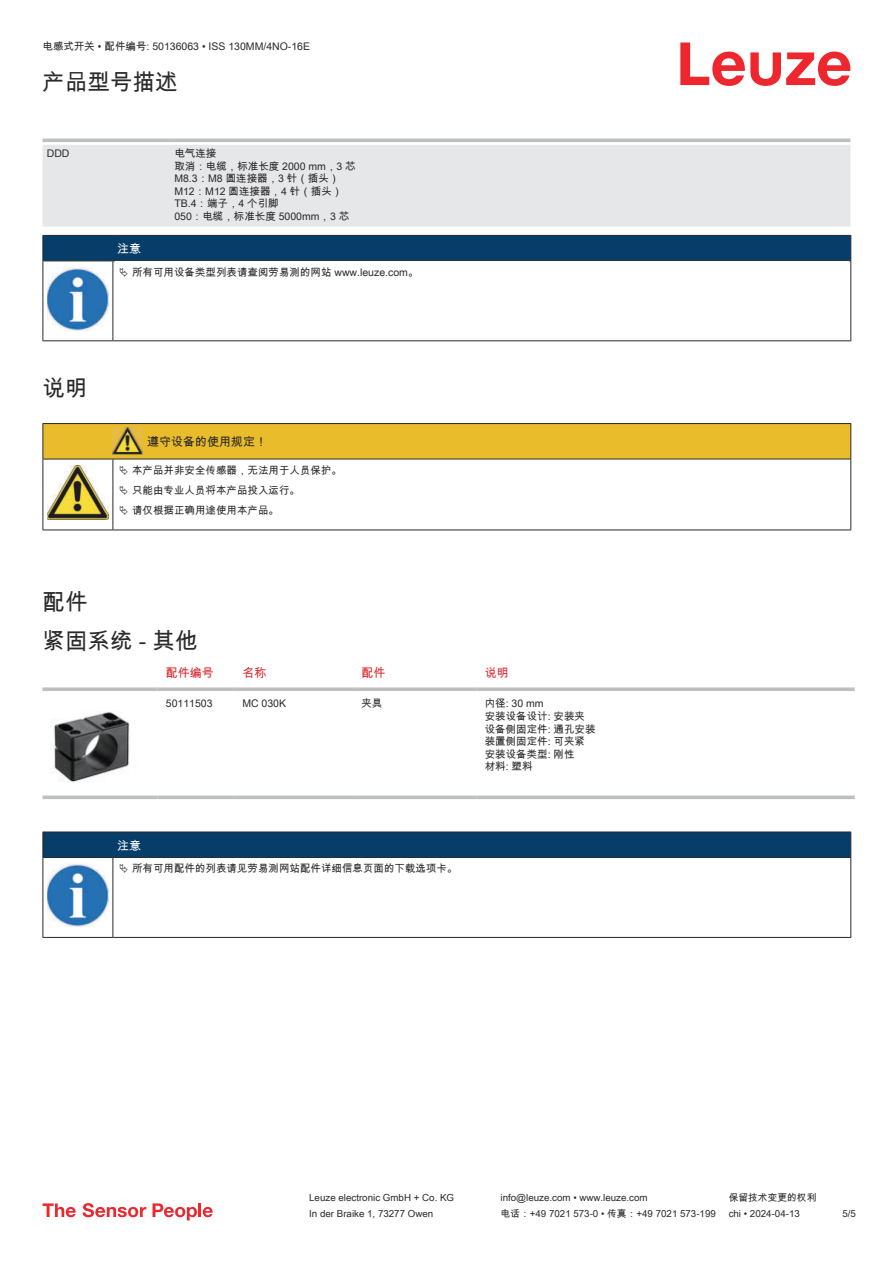
<style>
.page{position:relative;width:893px;height:1263px;background:#fff}
.page>*{position:absolute;margin:0;border:0;box-sizing:border-box;transform-origin:0 0}
.t1{font:22.5px/38.7px "Arial Unicode MS";color:#2b292a}
.t2{font:12px "Arial Unicode MS";color:#db2a30}
.t3{font:12px "Arial Unicode MS";color:#2b292a}
.t4{font:12px "Arial Unicode MS";color:#fff}
.t5{font:10.5px/12.6px "Arial Unicode MS";color:#2b292a}
.t6{font:9.75px "Arial Unicode MS";color:#2b292a}
</style>
<div class="page">
<svg style="left:680px;top:43px;width:170px;height:43px"></svg>
<svg style="left:43px;top:138px;width:807px;height:1px"></svg>
<div style="left:43px;top:145px;width:807px;height:82px;background:#e6e7e9"></div>
<hr style="left:43px;top:139px;width:127px;height:3px;background:#bdbfc1">
<hr style="left:170px;top:139px;width:680px;height:3px;background:#bdbfc1">
<svg style="left:43px;top:687px;width:114px;height:4px"></svg>
<svg style="left:157px;top:687px;width:77px;height:4px"></svg>
<svg style="left:234px;top:687px;width:119px;height:4px"></svg>
<svg style="left:353px;top:687px;width:123px;height:4px"></svg>
<svg style="left:476px;top:687px;width:379px;height:4px;background:#c4c6c8"></svg>
<svg style="left:43px;top:795px;width:114px;height:4px"></svg>
<svg style="left:157px;top:795px;width:77px;height:4px"></svg>
<svg style="left:234px;top:795px;width:119px;height:4px"></svg>
<svg style="left:353px;top:795px;width:123px;height:4px"></svg>
<svg style="left:476px;top:795px;width:379px;height:4px;background:#c6c7c9"></svg>
<img style="left:51px;top:711px;width:79px;height:71px">
<svg style="left:44px;top:858px;width:806px;height:79px"></svg>
<hr style="left:43px;top:857px;width:70px;height:1px;background:#2b292a">
<div style="left:43px;top:832px;width:808px;height:25px;background:#063d69"></div>
<hr style="left:113px;top:857px;width:738px;height:1px;background:#2b292a">
<hr style="left:43px;top:858px;width:1px;height:75px;background:#2b292a">
<hr style="left:113px;top:858px;width:1px;height:75px;background:#2b292a">
<hr style="left:850px;top:858px;width:1px;height:75px;background:#2b292a">
<hr style="left:43px;top:937px;width:70px;height:1px;background:#2b292a">
<hr style="left:113px;top:937px;width:738px;height:1px;background:#2b292a">
<img style="left:47px;top:864px;width:61px;height:63px">
<div style="left:115px;top:858px;width:734px;height:21px;background:#fff"></div>
<svg style="left:43px;top:1203px;width:33px;height:14px"></svg>
<svg style="left:83px;top:1203px;width:63px;height:14px"></svg>
<svg style="left:153px;top:1203px;width:44px;height:17px"></svg>
<hr style="left:198px;top:1203px;width:3px;height:14px;background:#ed272d">
<svg style="left:203px;top:1207px;width:10px;height:10px"></svg>
<hr style="left:43px;top:261px;width:70px;height:1px;background:#2b292a">
<svg style="left:43px;top:235px;width:808px;height:26px;background:#083c65"></svg>
<hr style="left:113px;top:261px;width:738px;height:1px;background:#2b292a">
<hr style="left:43px;top:261px;width:1px;height:75px;background:#2b292a">
<hr style="left:113px;top:261px;width:1px;height:75px;background:#2b292a">
<hr style="left:850px;top:261px;width:1px;height:75px;background:#2b292a">
<hr style="left:43px;top:340px;width:70px;height:1px;background:#2b292a">
<hr style="left:113px;top:340px;width:738px;height:1px;background:#2b292a">
<img style="left:47px;top:267px;width:61px;height:63px">
<hr style="left:43px;top:530px;width:70px;height:1px;background:#2b292a">
<hr style="left:113px;top:530px;width:30px;height:1px;background:#2b292a">
<hr style="left:143px;top:530px;width:708px;height:1px;background:#2b292a">
<svg style="left:43px;top:423px;width:808px;height:107px"></svg>
<p class="t5" style="left:43px;top:40px;width:269px">电感式开关 • 配件编号: 50136063 • ISS 130MM/4NO-16E</p>
<h1 class="t1" style="left:43px;top:62px;width:136px">产品型号描述</h1>
<p class="t5" style="left:47px;top:147px;width:24px">DDD</p>
<p class="t5" style="left:174px;top:147px;width:183px">电气连接<br>取消：电缆，标准长度 2000 mm，3 芯<br>M8.3：M8 圆连接器，3 针（插头）<br>M12：M12 圆连接器，4 针（插头）<br>TB.4：端子，4 个引脚<br>050：电缆，标准长度 5000mm，3 芯</p>
<p class="t4" style="left:117px;top:240px;width:25px">注意</p>
<p class="t5" style="left:132px;top:265px;width:288px">所有可用设备类型列表请查阅劳易测的网站 www.leuze.com。</p>
<h1 class="t1" style="left:43px;top:368px;width:46px">说明</h1>
<p class="t3" style="left:147px;top:433px;width:121px">遵守设备的使用规定！</p>
<p class="t5" style="left:132px;top:460px;width:211px;line-height:20.2px">本产品并非安全传感器，无法用于人员保护。只能由专业人员将本产品投入运行。<br>请仅根据正确用途使用本产品。</p>
<h1 class="t1" style="left:43px;top:583px;width:157px">配件<br>紧固系统 - 其他</h1>
<p class="t2" style="left:166px;top:664px;width:49px">配件编号</p>
<p class="t2" style="left:242px;top:664px;width:25px">名称</p>
<p class="t2" style="left:361px;top:664px;width:25px">配件</p>
<p class="t2" style="left:485px;top:664px;width:25px">说明</p>
<p class="t5" style="left:166px;top:697px;width:48px">50111503</p>
<p class="t5" style="left:242px;top:697px;width:45px">MC 030K</p>
<p class="t5" style="left:361px;top:697px;width:22px">夹具</p>
<p class="t5" style="left:485px;top:697px;width:112px">内径: 30 mm<br>安装设备设计: 安装夹设备侧固定件: 通孔安装装置侧固定件: 可夹紧安装设备类型: 刚性<br>材料: 塑料</p>
<p class="t4" style="left:117px;top:837px;width:25px">注意</p>
<p class="t5" style="left:132px;top:862px;width:327px">所有可用配件的列表请见劳易测网站配件详细信息页面的下载选项卡。</p>
<p class="t6" style="left:309px;top:1191px;width:146px">Leuze electronic GmbH + Co. KG</p>
<p class="t6" style="left:501px;top:1191px;width:149px">info@leuze.com • www.leuze.com</p>
<p class="t6" style="left:729px;top:1191px;width:89px">保留技术变更的权利</p>
<p class="t6" style="left:309px;top:1206px;width:126px">In der Braike 1, 73277 Owen</p>
<p class="t6" style="left:501px;top:1206px;width:217px">电话：+49 7021 573-0 • 传真：+49 7021 573-199</p>
<p class="t6" style="left:729px;top:1206px;width:73px">chi • 2024-04-13</p>
<p class="t6" style="left:842px;top:1206px;width:15px">5/5</p>
</div>
